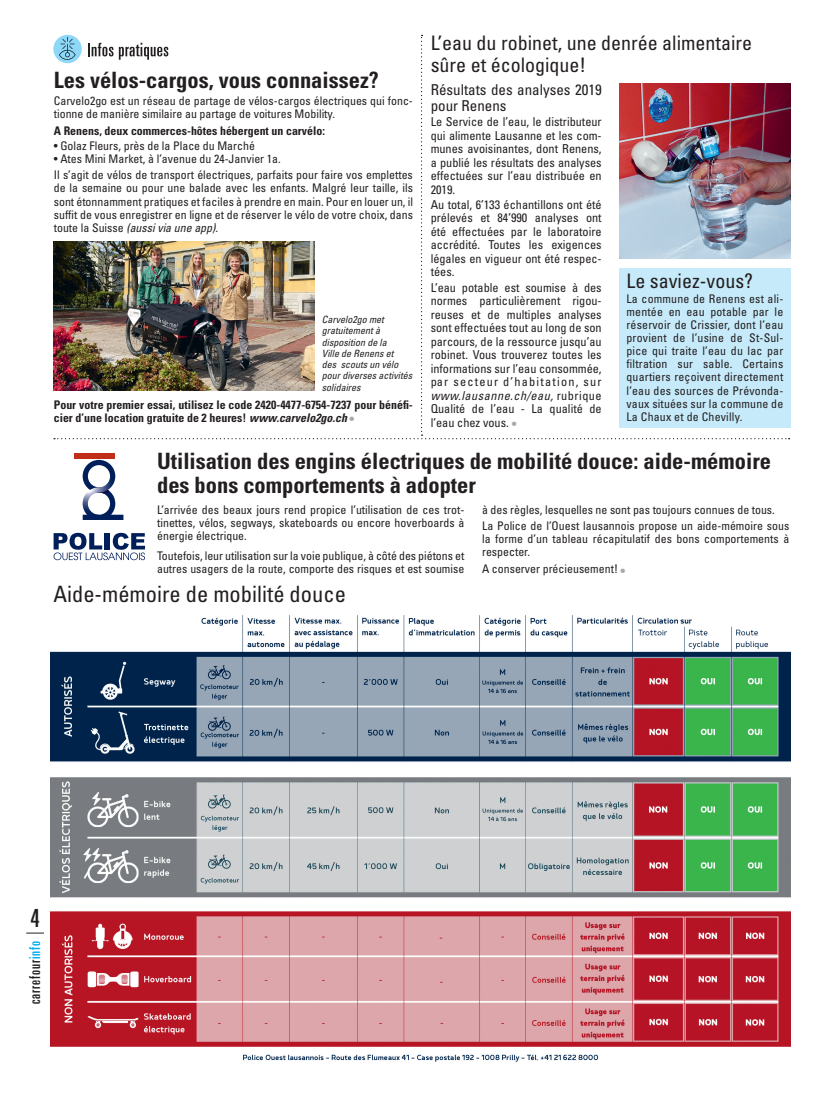
<style>
.page{position:relative;width:833px;height:1099px;background:#fff}
.page>*{position:absolute;margin:0;border:0;box-sizing:border-box;transform-origin:0 0}
.t1{font:ultra-condensed 25px "Univers LT Std";color:#231f20}
.CIR_Base{font:700 condensed 22.5px/23.8px "Univers LT Std";color:#231f20}
.CIR_Base-2{font:condensed 22.5px "Univers LT Std";color:#231f20}
.CIR_Base-3{font:condensed 20px/21.2px "Univers LT Std";color:#231f20}
.CIR_Base-4{font:condensed 15px/16.2px "Univers LT Std";color:#231f20}
.t2{font:ultra-condensed 15px "Univers LT Std";letter-spacing:.06em;color:#231f20}
.CIR_Base-5{font:condensed 12.25px/13.5px "Univers LT Std";color:#231f20;text-align:justify}
.CIR_Base-6{font:condensed 11.88px/13.1px "Univers LT Std";color:#231f20;text-align:justify}
.CIR_Base-7{font:700 condensed 11.88px/13.1px "Univers LT Std";color:#231f20}
.CIR_Base-8{font:italic condensed 10px "Univers LT Std";color:#231f20}
.s1{font-style:italic}
.s2{font-weight:400;font-size:14.38px;color:#a8a9ad}
.s3{font-size:14.38px;color:#a8a9ad}
.s4{color:#00aeef}
</style>
<div class="page">
<img style="left:51px;top:615px;width:739px;height:447px">
<svg style="left:54px;top:35px;width:735px;height:404px"></svg>
<div style="left:75px;top:453px;width:40px;height:5px;background:#c02d19"></div>
<svg style="left:83px;top:460px;width:40px;height:60px"></svg>
<svg style="left:54px;top:533px;width:91px;height:27px"></svg>
<img style="left:53px;top:241px;width:261px;height:149px">
<img style="left:619px;top:84px;width:171px;height:175px">
<svg style="left:26px;top:932px;width:18px;height:1px"></svg>
<p class="CIR_Base" style="left:54px;top:68px;width:326px">Les vélos-cargos, vous connaissez?</p>
<p class="CIR_Base-6" style="left:54px;top:94px;width:361px">Carvelo2go est un réseau de partage de vélos-cargos électriques qui fonc&shy;tionne de manière similaire au partage de voitures Mobility.</p>
<p class="CIR_Base-7" style="left:54px;top:124px;width:273px">A Renens, deux commerces-hôtes hébergent un carvélo:</p>
<p class="CIR_Base-6" style="left:54px;top:138px;width:203px">• Golaz Fleurs, près de la Place du Marché</p>
<p class="CIR_Base-6" style="left:54px;top:152px;width:228px">• Ates Mini Market, à l’avenue du 24-Janvier 1a.</p>
<p class="CIR_Base-6" style="left:54px;top:168px;width:361px">Il s’agit de vélos de transport électriques, parfaits pour faire vos emplettes de la semaine ou pour une balade avec les enfants. Malgré leur taille, ils sont étonnamment pratiques et faciles à prendre en main. Pour en louer un, il suffit de vous enregistrer en ligne et de réserver le vélo de votre choix, dans toute la Suisse <span class="s1">(aussi via une app).</span></p>
<p class="CIR_Base-8" style="left:322px;top:313px;width:64px">Carvelo2go met</p>
<p class="CIR_Base-8" style="left:322px;top:324px;width:60px">gratuitement à</p>
<p class="CIR_Base-8" style="left:322px;top:336px;width:66px">disposition de la</p>
<p class="CIR_Base-8" style="left:322px;top:347px;width:73px">Ville de Renens et</p>
<p class="CIR_Base-8" style="left:322px;top:358px;width:78px">des scouts un vélo</p>
<p class="CIR_Base-8" style="left:322px;top:369px;width:92px">pour diverses activités</p>
<p class="CIR_Base-8" style="left:322px;top:381px;width:40px">solidaires</p>
<p class="CIR_Base-7" style="left:54px;top:398px;width:361px">Pour votre premier essai, utilisez le code 2420-4477-6754-7237 pour bénéfi&shy;cier d’une location gratuite de 2 heures! <span class="s1">www.carvelo2go.ch</span> <span class="s2">•</span></p>
<p class="CIR_Base-3" style="left:431px;top:32px;width:323px">L’eau du robinet, une denrée alimentaire sûre et écologique!</p>
<p class="CIR_Base-4" style="left:431px;top:81px;width:172px">Résultats des analyses 2019 pour Renens</p>
<p class="CIR_Base-5" style="left:431px;top:115px;width:172px">Le Service de l’eau, le distributeur qui alimente Lausanne et les com&shy;munes avoisinantes, dont Renens, a publié les résultats des analyses effectuées sur l’eau distribuée en 2019.</p>
<p class="CIR_Base-5" style="left:431px;top:197px;width:172px">Au total, 6’133 échantillons ont été prélevés et 84’990 analyses ont été effectuées par le laboratoire accrédité. Toutes les exigences légales en vigueur ont été respec&shy;tées.</p>
<p class="CIR_Base-5" style="left:431px;top:280px;width:172px">L’eau potable est soumise à des normes particulièrement rigou&shy;reuses et de multiples analyses sont effectuées tout au long de son parcours, de la ressource jusqu’au robinet. Vous trouverez toutes les informations sur l’eau consommée, par secteur d’habitation, sur</p>
<p class="CIR_Base-5" style="left:431px;top:388px;width:172px"><span class="s1">www.lausanne.ch/eau,</span> rubrique Qualité de l’eau - La qualité de l’eau chez vous. <span class="s3">•</span></p>
<p class="CIR_Base-3" style="left:626px;top:270px;width:128px">Le saviez-vous?</p>
<p class="CIR_Base-6" style="left:626px;top:292px;width:158px">La commune de Renens est ali&shy;mentée en eau potable par le réservoir de Crissier, dont l’eau provient de l’usine de St-Sul&shy;pice qui traite l’eau du lac par filtration sur sable. Certains quartiers reçoivent directement l’eau des sources de Prévonda&shy;vaux situées sur la commune de La Chaux et de Chevilly.</p>
<p class="CIR_Base" style="left:157px;top:449px;width:615px">Utilisation des engins électriques de mobilité douce: aide-mémoire des bons comportements à adopter</p>
<p class="CIR_Base-6" style="left:157px;top:502px;width:309px">L’arrivée des beaux jours rend propice l’utilisation de ces trot&shy;tinettes, vélos, segways, skateboards ou encore hoverboards à énergie électrique.</p>
<p class="CIR_Base-6" style="left:157px;top:549px;width:309px">Toutefois, leur utilisation sur la voie publique, à côté des piétons et autres usagers de la route, comporte des risques et est soumise</p>
<p class="CIR_Base-2" style="left:53px;top:579px;width:294px">Aide-mémoire de mobilité douce</p>
<p class="CIR_Base-6" style="left:482px;top:502px;width:294px">à des règles, lesquelles ne sont pas toujours connues de tous.</p>
<p class="CIR_Base-6" style="left:482px;top:519px;width:309px">La Police de l’Ouest lausannois propose un aide-mémoire sous la forme d’un tableau récapitulatif des bons comportements à respecter.</p>
<p class="CIR_Base-6" style="left:482px;top:562px;width:145px">A conserver précieusement! <span class="s3">•</span></p>
<p class="t1" style="left:30px;top:904px;width:11px">4</p>
<p class="t2" style="left:26px;top:1004px;width:65px;rotate:-90deg">carrefour<span class="s4">info</span></p>
</div>
